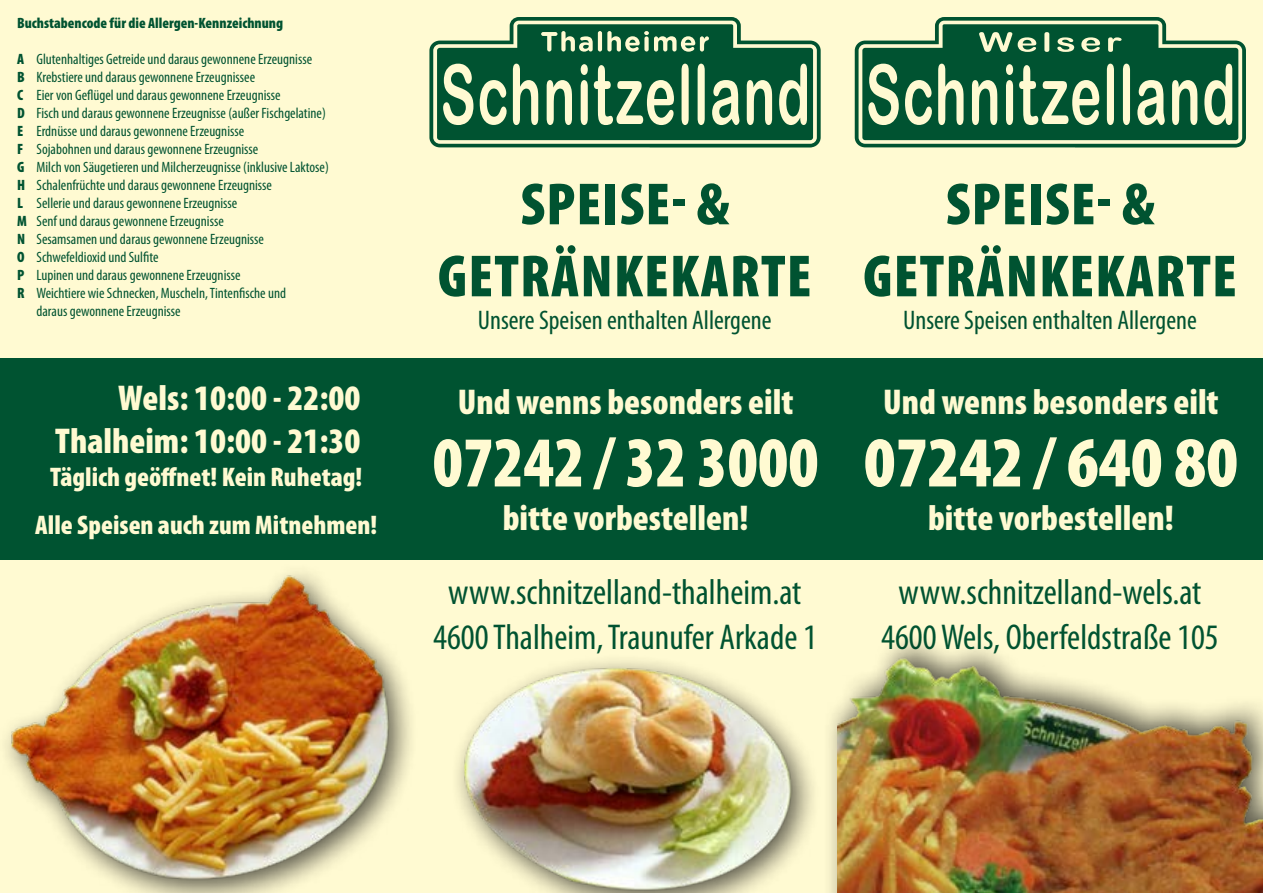
<style>
.page{position:relative;width:1263px;height:893px;background:#fffad2}
.page>*{position:absolute;margin:0;border:0;box-sizing:border-box;transform-origin:0 0}
.t1{font:900 condensed 72px "Myriad Pro";color:#fffad2;scale:.95 1}
.t2{font:900 condensed 72px "Myriad Pro";color:#fffad2}
.t3{font:900 condensed 60px/72px "Myriad Pro";letter-spacing:.02em;color:#005331;text-align:center}
.t4{font:900 condensed 36px/43.2px "Myriad Pro";color:#fffad2;text-align:right}
.t5{font:condensed 36px/45.2px "Myriad Pro";color:#005331;text-align:center}
.t6{font:condensed 27px "Myriad Pro";color:#005331}
.t7{font:900 condensed 27px/48.6px "Myriad Pro";color:#fffad2;text-align:center}
.t8{font:condensed 15px "Myriad Pro";color:#005331}
.t9{font:900 condensed 15px "Myriad Pro";color:#005331}
.s1{font-weight:900}
</style>
<div class="page">
<svg style="left:855px;top:17px;width:391px;height:130px"></svg>
<svg style="left:862px;top:24px;width:376px;height:116px"></svg>
<div style="left:0;top:358px;width:1263px;height:201px;background:#005331"></div>
<img style="left:457px;top:661px;width:357px;height:232px">
<img style="left:0;top:559px;width:431px;height:334px">
<div style="left:822px;top:630px;width:441px;height:263px;background:#000;opacity:.65"></div>
<img style="left:837px;top:652px;width:426px;height:241px">
<svg style="left:429px;top:17px;width:392px;height:130px"></svg>
<svg style="left:437px;top:24px;width:376px;height:116px"></svg>
<p class="t9" style="left:17px;top:15px;width:268px">Buchstabencode für die Allergen-Kennzeichnung</p>
<p class="t8" style="left:17px;top:50px;width:297px"><span class="s1">A</span> Glutenhaltiges Getreide und daraus gewonnene Erzeugnisse</p>
<p class="t8" style="left:17px;top:68px;width:240px"><span class="s1">B</span> Krebstiere und daraus gewonnene Erzeugnissee</p>
<p class="t8" style="left:17px;top:86px;width:265px"><span class="s1">C</span> Eier von Geflügel und daraus gewonnene Erzeugnisse</p>
<p class="t8" style="left:17px;top:104px;width:310px"><span class="s1">D</span> Fisch und daraus gewonnene Erzeugnisse (außer Fischgelatine)</p>
<p class="t8" style="left:17px;top:122px;width:229px"><span class="s1">E</span> Erdnüsse und daraus gewonnene Erzeugnisse</p>
<p class="t8" style="left:17px;top:140px;width:243px"><span class="s1">F</span> Sojabohnen und daraus gewonnene Erzeugnisse</p>
<p class="t8" style="left:17px;top:158px;width:313px"><span class="s1">G</span> Milch von Säugetieren und Milcherzeugnisse (inklusive Laktose)</p>
<p class="t8" style="left:17px;top:176px;width:257px"><span class="s1">H</span> Schalenfrüchte und daraus gewonnene Erzeugnisse</p>
<p class="t8" style="left:17px;top:194px;width:222px"><span class="s1">L</span> Sellerie und daraus gewonnene Erzeugnisse</p>
<p class="t8" style="left:17px;top:212px;width:208px"><span class="s1">M</span> Senf und daraus gewonnene Erzeugnisse</p>
<p class="t8" style="left:17px;top:230px;width:249px"><span class="s1">N</span> Sesamsamen und daraus gewonnene Erzeugnisse</p>
<p class="t8" style="left:17px;top:248px;width:143px"><span class="s1">O</span> Schwefeldioxid und Sulfite</p>
<p class="t8" style="left:17px;top:266px;width:225px"><span class="s1">P</span> Lupinen und daraus gewonnene Erzeugnisse</p>
<p class="t8" style="left:17px;top:284px;width:271px"><span class="s1">R</span> Weichtiere wie Schnecken, Muscheln, Tintenfische und</p>
<p class="t8" style="left:37px;top:302px;width:146px">daraus gewonnene Erzeugnisse</p>
<h3 class="t4" style="left:55px;top:377px;width:307px">Wels: 10:00 - 22:00<br>Thalheim: 10:00 - 21:30</h3>
<h3 class="t7" style="left:35px;top:453px;width:343px">Täglich geöffnet! Kein Ruhetag!<br>Alle Speisen auch zum Mitnehmen!</h3>
<h2 class="t3" style="left:438px;top:169px;width:375px">SPEISE- &amp;<br>GETRÄNKEKARTE</h2>
<h3 class="t6" style="left:478px;top:303px;width:295px">Unsere Speisen enthalten Allergene</h3>
<h3 class="t4" style="left:458px;top:381px;width:337px">Und wenns besonders eilt</h3>
<h1 class="t1" style="left:433px;top:422px;width:408px">07242 / 32 3000</h1>
<h3 class="t4" style="left:503px;top:496px;width:247px">bitte vorbestellen!</h3>
<h3 class="t5" style="left:433px;top:569px;width:385px">www.schnitzelland-thalheim.at<br>4600 Thalheim, Traunufer Arkade 1</h3>
<h2 class="t3" style="left:863px;top:169px;width:375px">SPEISE- &amp;<br>GETRÄNKEKARTE</h2>
<h3 class="t6" style="left:903px;top:303px;width:295px">Unsere Speisen enthalten Allergene</h3>
<h3 class="t4" style="left:883px;top:381px;width:337px">Und wenns besonders eilt</h3>
<h1 class="t2" style="left:864px;top:422px;width:376px">07242 / 640 80</h1>
<h3 class="t4" style="left:928px;top:496px;width:247px">bitte vorbestellen!</h3>
<h3 class="t5" style="left:898px;top:569px;width:304px">www.schnitzelland-wels.at</h3>
<h3 class="t5" style="left:881px;top:614px;width:339px">4600 Wels, Oberfeldstraße 105</h3>
</div>
